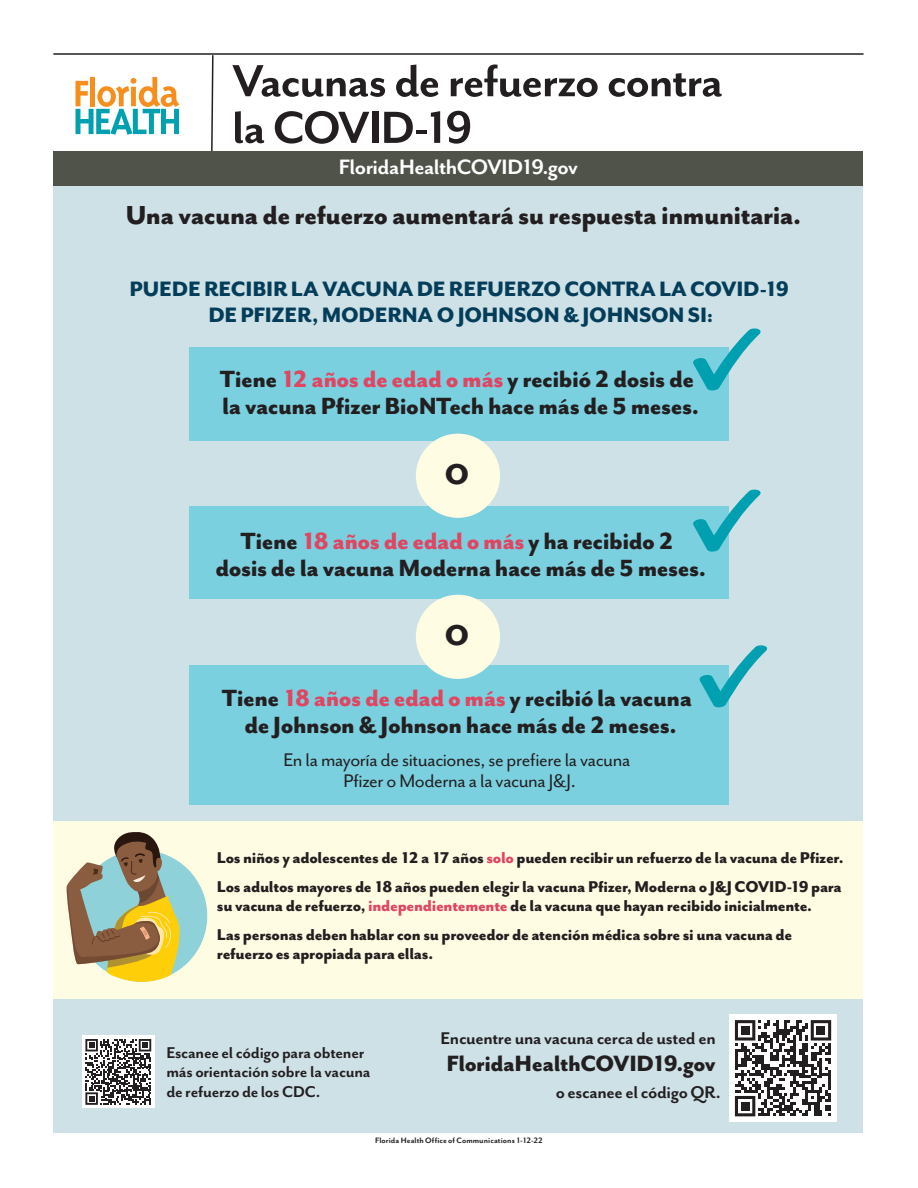
<style>
.page{position:relative;width:918px;height:1188px;background:#fff}
.page>*{position:absolute;margin:0;border:0;box-sizing:border-box;transform-origin:0 0}
.t1{font:700 51.75px/46.7px "Mr Eaves San OT";letter-spacing:-.025em;color:#231f20}
.t2{font:800 33px "Mr Eaves San OT";color:#231f20}
.t3{font:800 30px "Mr Eaves San OT";letter-spacing:-.02em;color:#231f20}
.t4{font:800 27px/27px "Mr Eaves San OT";letter-spacing:-.02em;color:#231f20;text-align:center}
.t5{font:800 25.5px "Mr Eaves San OT";letter-spacing:-.02em;color:#231f20}
.t6{font:800 24px/25.5px "Mr Eaves San OT";letter-spacing:-.01em;color:#043d59;text-align:center}
.t7{font:700 24px "Mr Eaves San OT";letter-spacing:-.025em;color:#fff}
.t8{font:21px/21px "Mr Eaves San OT";letter-spacing:-.02em;color:#231f20;text-align:center}
.t9{font:700 19.5px "Mr Eaves San OT";letter-spacing:-.02em;color:#231f20}
.t10{font:800 18px/28.5px "Mr Eaves San OT";letter-spacing:-.015em;color:#231f20}
.t11{font:700 18px/19.5px "Mr Eaves San OT";letter-spacing:-.015em;color:#231f20}
.t12{font:700 9px "Mr Eaves San OT";letter-spacing:.01em;color:#231f20}
.s1{color:#e04561}
</style>
<div class="page">
<div style="left:53px;top:181px;width:810px;height:952px;background:#cee1e7"></div>
<div style="left:189px;top:507px;width:540px;height:92px;background:#7bd0e0"></div>
<div style="left:189px;top:665px;width:540px;height:139px;background:#7bd0e0"></div>
<div style="left:416px;top:595px;width:84px;height:84px;background:#fffce4;border-radius:50%"></div>
<div style="left:189px;top:348px;width:540px;height:93px;background:#7bd0e0"></div>
<div style="left:416px;top:434px;width:84px;height:84px;background:#fffce4;border-radius:50%"></div>
<div style="left:53px;top:822px;width:810px;height:177px;background:#fffce4"></div>
<div style="left:82px;top:1035px;width:73px;height:73px;background:#fff"></div>
<svg style="left:85px;top:1039px;width:66px;height:66px"></svg>
<svg style="left:211px;top:55px;width:3px;height:96px"></svg>
<div style="left:53px;top:151px;width:810px;height:34px;background:#50534a"></div>
<svg style="left:75px;top:77px;width:105px;height:58px"></svg>
<hr style="left:53px;top:53px;width:811px;height:2px;background:#231f20">
<div style="left:729px;top:1014px;width:108px;height:108px;background:#fff"></div>
<svg style="left:735px;top:1020px;width:96px;height:96px"></svg>
<div style="left:741px;top:1026px;width:9px;height:9px;background:#231f20"></div>
<div style="left:817px;top:1026px;width:8px;height:9px;background:#231f20"></div>
<div style="left:741px;top:1102px;width:9px;height:9px;background:#231f20"></div>
<svg style="left:691px;top:489px;width:70px;height:63px"></svg>
<svg style="left:691px;top:328px;width:70px;height:63px"></svg>
<svg style="left:699px;top:645px;width:69px;height:63px"></svg>
<div style="left:76px;top:850px;width:131px;height:132px;background:#8ed1d9;border-radius:50%"></div>
<svg style="left:66px;top:832px;width:114px;height:150px"></svg>
<h1 class="t1" style="left:232px;top:58px;width:493px">Vacunas de refuerzo contra la COVID-19</h1>
<h3 class="t7" style="left:339px;top:154px;width:240px">FloridaHealthCOVID19.gov</h3>
<h3 class="t3" style="left:125px;top:199px;width:677px">Una vacuna de refuerzo aumentará su respuesta inmunitaria.</h3>
<h3 class="t6" style="left:130px;top:277px;width:661px">PUEDE RECIBIR LA VACUNA DE REFUERZO CONTRA LA COVID-19<br>DE PFIZER, MODERNA O JOHNSON &amp; JOHNSON SI:</h3>
<h3 class="t4" style="left:220px;top:366px;width:481px;text-align:left">Tiene <span class="s1">12 años de edad o más</span> y recibió 2 dosis de la vacuna Pfizer BioNTech hace más de 5 meses.</h3>
<h2 class="t2" style="left:445px;top:456px;width:26px">O</h2>
<h3 class="t4" style="left:215px;top:528px;width:492px">Tiene <span class="s1">18 años de edad o más</span> y ha recibido 2 dosis de la vacuna Moderna hace más de 5 meses.</h3>
<h2 class="t2" style="left:445px;top:617px;width:26px">O</h2>
<h3 class="t4" style="left:222px;top:685px;width:472px">Tiene <span class="s1">18 años de edad o más</span> y recibió la vacuna de Johnson &amp; Johnson hace más de 2 meses.</h3>
<p class="t8" style="left:283px;top:750px;width:349px">En la mayoría de situaciones, se prefiere la vacuna<br>Pfizer o Moderna a la vacuna J&amp;J.</p>
<p class="t10" style="left:217px;top:844px;width:628px">Los niños y adolescentes de 12 a 17 años <span class="s1">solo</span> pueden recibir un refuerzo de la vacuna de Pfizer.<br>Los adultos mayores de 18 años pueden elegir la vacuna Pfizer, Moderna o J&amp;J COVID-19 para</p>
<p class="t10" style="left:217px;top:892px;width:597px">su vacuna de refuerzo, <span class="s1">independientemente</span> de la vacuna que hayan recibido inicialmente.<br>Las personas deben hablar con su proveedor de atención médica sobre si una vacuna de</p>
<p class="t10" style="left:217px;top:940px;width:218px">refuerzo es apropiada para ellas.</p>
<p class="t11" style="left:166px;top:1043px;width:206px">Escanee el código para obtener más orientación sobre la vacuna de refuerzo de los CDC.</p>
<p class="t9" style="left:440px;top:1027px;width:277px">Encuentre una vacuna cerca de usted en</p>
<h3 class="t5" style="left:447px;top:1049px;width:271px">FloridaHealthCOVID19.gov</h3>
<p class="t9" style="left:556px;top:1081px;width:167px">o escanee el código QR.</p>
<p class="t12" style="left:375px;top:1135px;width:169px">Florida Health Office of Communications 1-12-22</p>
</div>
